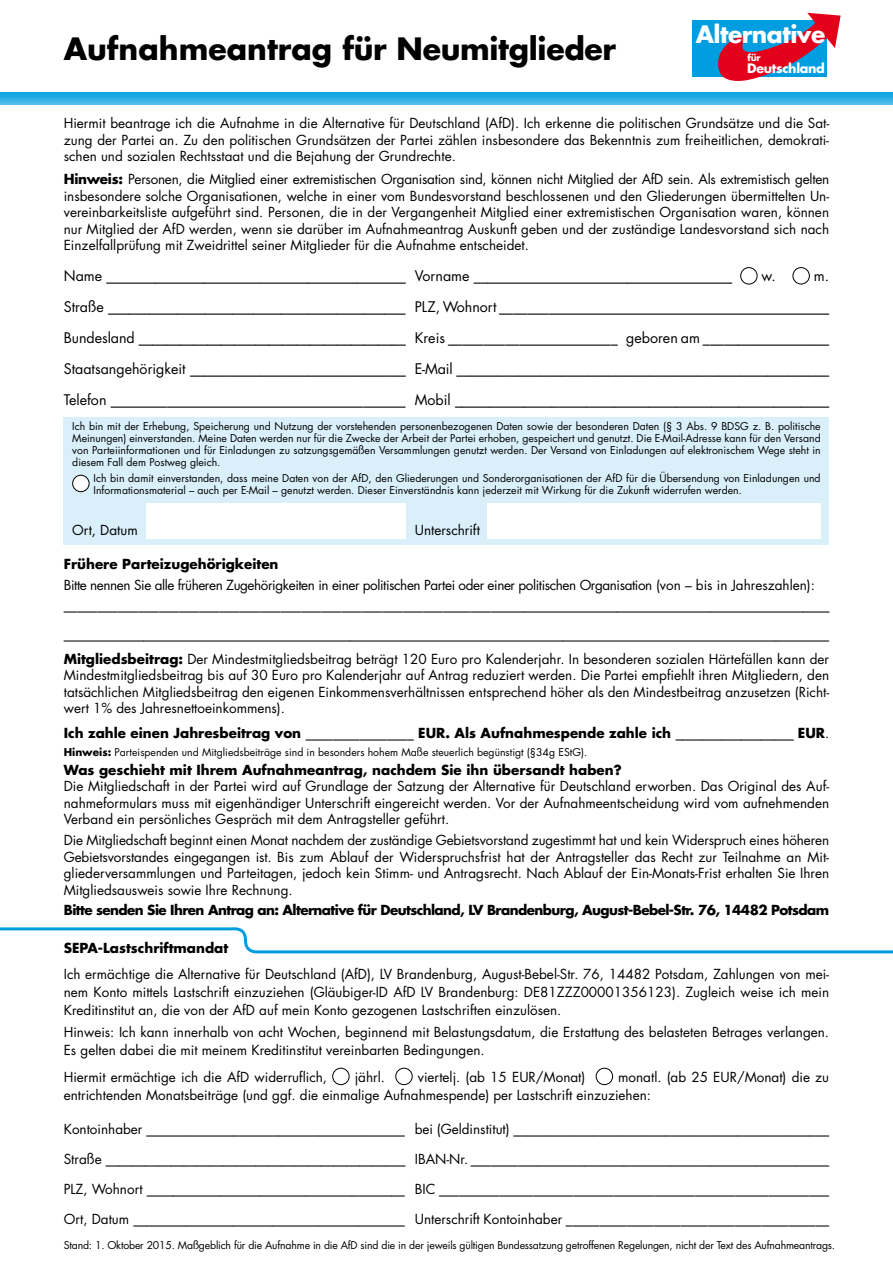
<style>
.page{position:relative;width:893px;height:1263px;background:#fff}
.page>*{position:absolute;margin:0;border:0;box-sizing:border-box;transform-origin:0 0}
.t1{font:700 30px "Futura";letter-spacing:-.01em;color:#000}
.t2{font:700 23.4px "Futura";letter-spacing:-.02em;color:#fff}
.t3{font:14.25px/31px "Futura";color:#000;text-align:justify}
.t4{font:13.5px/16.5px "Futura";color:#000;text-align:justify}
.t5{font:13.5px/20.7px "Futura";letter-spacing:-.03em;color:#000}
.t6{font:700 13.5px "Futura";color:#000}
.t7{font:700 13.5px "Futura";letter-spacing:-.04em;color:#000}
.t8{font:700 12.75px "Futura";letter-spacing:-.025em;color:#fff}
.t9{font:10.5px/12px "Futura";color:#000;text-align:justify}
.t10{font:700 9.15px "Futura";color:#fff}
.s1{font-weight:700}
.s2{font-weight:400}
</style>
<div class="page">
<div style="left:0;top:92px;width:893px;height:13px;background:#fff;opacity:.75"></div>
<div style="left:64px;top:417px;width:765px;height:128px;background:#d9effa"></div>
<div style="left:740px;top:267px;width:17px;height:17px;border:1px solid #000;border-radius:50%"></div>
<div style="left:792px;top:267px;width:18px;height:17px;border:1px solid #000;border-radius:50%"></div>
<svg style="left:0;top:927px;width:893px;height:27px"></svg>
<div style="left:332px;top:1068px;width:17px;height:17px;border:1px solid #000;border-radius:50%"></div>
<div style="left:395px;top:1068px;width:18px;height:17px;border:1px solid #000;border-radius:50%"></div>
<div style="left:596px;top:1068px;width:17px;height:17px;border:1px solid #000;border-radius:50%"></div>
<div style="left:692px;top:20px;width:135px;height:56px;background:#009ee0"></div>
<svg style="left:713px;top:13px;width:128px;height:68px"></svg>
<div style="left:73px;top:475px;width:16px;height:17px;background:#fff;border-radius:50%"></div>
<div style="left:72px;top:475px;width:17px;height:17px;border:1px solid #000;border-radius:50%"></div>
<div style="left:146px;top:503px;width:260px;height:36px;background:#fff"></div>
<div style="left:487px;top:503px;width:334px;height:36px;background:#fff"></div>
<h1 class="t1" style="left:64px;top:28px;width:554px">Aufnahmeantrag für Neumitglieder</h1>
<h2 class="t2" style="left:696px;top:18px;width:131px">Alternative</h2>
<p class="t10" style="left:748px;top:52px;width:15px">für</p>
<p class="t8" style="left:747px;top:60px;width:79px">Deutschland</p>
<p class="t4" style="left:64px;top:115px;width:767px">Hiermit beantrage ich die Aufnahme in die Alternative für Deutschland (AfD). Ich erkenne die politischen Grundsätze und die Sat&shy;zung der Partei an. Zu den politischen Grundsätzen der Partei zählen insbesondere das Bekenntnis zum freiheitlichen, demokrati&shy;schen und sozialen Rechtsstaat und die Bejahung der Grundrechte.</p>
<p class="t4" style="left:64px;top:171px;width:767px"><span class="s1">Hinweis:</span> Personen, die Mitglied einer extremistischen Organisation sind, können nicht Mitglied der AfD sein. Als extremistisch gelten insbesondere solche Organisationen, welche in einer vom Bundesvorstand beschlossenen und den Gliederungen übermittelten Un&shy;vereinbarkeitsliste aufgeführt sind. Personen, die in der Vergangenheit Mitglied einer extremistischen Organisation waren, können nur Mitglied der AfD werden, wenn sie darüber im Aufnahmeantrag Auskunft geben und der zuständige Landesvorstand sich nach Einzelfallprüfung mit Zweidrittel seiner Mitglieder für die Aufnahme entscheidet.</p>
<p class="t3" style="left:64px;top:260px;width:670px">Name ___________________________________________ Vorname _____________________________________</p>
<p class="t3" style="left:762px;top:260px;width:16px">w.</p>
<p class="t3" style="left:64px;top:260px;width:767px;text-indent:750px">m.<br>Straße ___________________________________________ PLZ, Wohnort _______________________________________________ Bundesland _______________________________________ Kreis ________________________ geboren am __________________ Staatsangehörigkeit _______________________________ E-Mail ______________________________________________________ Telefon __________________________________________ Mobil ______________________________________________________</p>
<p class="t9" style="left:72px;top:420px;width:750px">Ich bin mit der Erhebung, Speicherung und Nutzung der vorstehenden personenbezogenen Daten sowie der besonderen Daten (§ 3 Abs. 9 BDSG z. B. politische Meinungen) einverstanden. Meine Daten werden nur für die Zwecke der Arbeit der Partei erhoben, gespeichert und genutzt. Die E-Mail-Adresse kann für den Versand von Parteiinformationen und für Einladungen zu satzungsgemäßen Versammlungen genutzt werden. Der Versand von Einladungen auf elektronischem Wege steht in diesem Fall dem Postweg gleich.</p>
<p class="t9" style="left:94px;top:472px;width:729px">Ich bin damit einverstanden, dass meine Daten von der AfD, den Gliederungen und Sonderorganisationen der AfD für die Übersendung von Einladungen und<br>Informationsmaterial – auch per E-Mail – genutzt werden. Dieser Einverständnis kann jederzeit mit Wirkung für die Zukunft widerrufen werden.</p>
<p class="t4" style="left:72px;top:522px;width:67px">Ort, Datum</p>
<p class="t4" style="left:415px;top:522px;width:67px">Unterschrift</p>
<p class="t6" style="left:64px;top:554px;width:216px">Frühere Parteizugehörigkeiten</p>
<p class="t5" style="left:64px;top:574px;width:767px">Bitte nennen Sie alle früheren Zugehörigkeiten in einer politischen Partei oder einer politischen Organisation (von – bis in Jahreszahlen): __________________________________________________________________________________________________________________</p>
<p class="t4" style="left:64px;top:621px;width:767px;line-height:25px">___________________________________________________________________________________________________________________<br><span class="s1">Mitgliedsbeitrag:</span> Der Mindestmitgliedsbeitrag beträgt 120 Euro pro Kalenderjahr. In besonderen sozialen Härtefällen kann der</p>
<p class="t4" style="left:64px;top:667px;width:767px">Mindestmitgliedsbeitrag bis auf 30 Euro pro Kalenderjahr auf Antrag reduziert werden. Die Partei empfiehlt ihren Mitgliedern, den tatsächlichen Mitgliedsbeitrag den eigenen Einkommensverhältnissen entsprechend höher als den Mindestbeitrag anzusetzen (Richt&shy;wert 1% des Jahresnettoeinkommens).</p>
<p class="t6" style="left:64px;top:724px;width:767px">Ich zahle einen Jahresbeitrag von ________________ EUR. Als Aufnahmespende zahle ich __________________ EUR<span class="s2">.</span></p>
<p class="t9" style="left:64px;top:746px;width:525px"><span class="s1">Hinweis:</span> Parteispenden und Mitgliedsbeiträge sind in besonders hohem Maße steuerlich begünstigt (§34g EStG).</p>
<p class="t6" style="left:64px;top:760px;width:559px">Was geschieht mit Ihrem Aufnahmeantrag, nachdem Sie ihn übersandt haben?</p>
<p class="t4" style="left:64px;top:778px;width:767px">Die Mitgliedschaft in der Partei wird auf Grundlage der Satzung der Alternative für Deutschland erworben. Das Original des Auf&shy;nahmeformulars muss mit eigenhändiger Unterschrift eingereicht werden. Vor der Aufnahmeentscheidung wird vom aufnehmenden Verband ein persönliches Gespräch mit dem Antragsteller geführt.</p>
<p class="t4" style="left:64px;top:832px;width:767px">Die Mitgliedschaft beginnt einen Monat nachdem der zuständige Gebietsvorstand zugestimmt hat und kein Widerspruch eines höheren Gebietsvorstandes eingegangen ist. Bis zum Ablauf der Widerspruchsfrist hat der Antragsteller das Recht zur Teilnahme an Mit&shy;gliederversammlungen und Parteitagen, jedoch kein Stimm- und Antragsrecht. Nach Ablauf der Ein-Monats-Frist erhalten Sie Ihren Mitgliedsausweis sowie Ihre Rechnung.</p>
<p class="t7" style="left:64px;top:901px;width:767px">Bitte senden Sie Ihren Antrag an: Alternative für Deutschland, LV Brandenburg, August-Bebel-Str. 76, 14482 Potsdam</p>
<p class="t6" style="left:64px;top:938px;width:166px">SEPA-Lastschriftmandat</p>
<p class="t4" style="left:64px;top:965px;width:767px;line-height:18px">Ich ermächtige die Alternative für Deutschland (AfD), LV Brandenburg, August-Bebel-Str. 76, 14482 Potsdam, Zahlungen von mei&shy;nem Konto mittels Lastschrift einzuziehen (Gläubiger-ID AfD LV Brandenburg: DE81ZZZ00001356123). Zugleich weise ich mein Kreditinstitut an, die von der AfD auf mein Konto gezogenen Lastschriften einzulösen.</p>
<p class="t4" style="left:64px;top:1023px;width:767px;line-height:18px">Hinweis: Ich kann innerhalb von acht Wochen, beginnend mit Belastungsdatum, die Erstattung des belasteten Betrages verlangen.<br>Es gelten dabei die mit meinem Kreditinstitut vereinbarten Bedingungen.</p>
<p class="t4" style="left:64px;top:1068px;width:265px">Hiermit ermächtige ich die AfD widerruflich,</p>
<p class="t4" style="left:355px;top:1068px;width:32px">jährl.</p>
<p class="t4" style="left:418px;top:1068px;width:169px">viertelj. (ab 15 EUR/Monat)</p>
<p class="t4" style="left:64px;top:1068px;width:767px;line-height:18px;text-indent:554px">monatl. (ab 25 EUR/Monat) die zu entrichtenden Monatsbeiträge (und ggf. die einmalige Aufnahmespende) per Lastschrift einzuziehen:</p>
<p class="t4" style="left:64px;top:1121px;width:767px">Kontoinhaber _______________________________________ bei (Geldinstitut) ________________________________________________</p>
<p class="t4" style="left:64px;top:1151px;width:767px">Straße ______________________________________________ IBAN-Nr. ______________________________________________________</p>
<p class="t4" style="left:64px;top:1181px;width:767px">PLZ, Wohnort _______________________________________ BIC __________________________________________________________</p>
<p class="t4" style="left:64px;top:1211px;width:767px">Ort, Datum _________________________________________ Unterschrift Kontoinhaber _______________________________________</p>
<p class="t9" style="left:64px;top:1239px;width:773px">Stand: 1. Oktober 2015. Maßgeblich für die Aufnahme in die AfD sind die in der jeweils gültigen Bundessatzung getroffenen Regelungen, nicht der Text des Aufnahmeantrags.</p>
</div>
